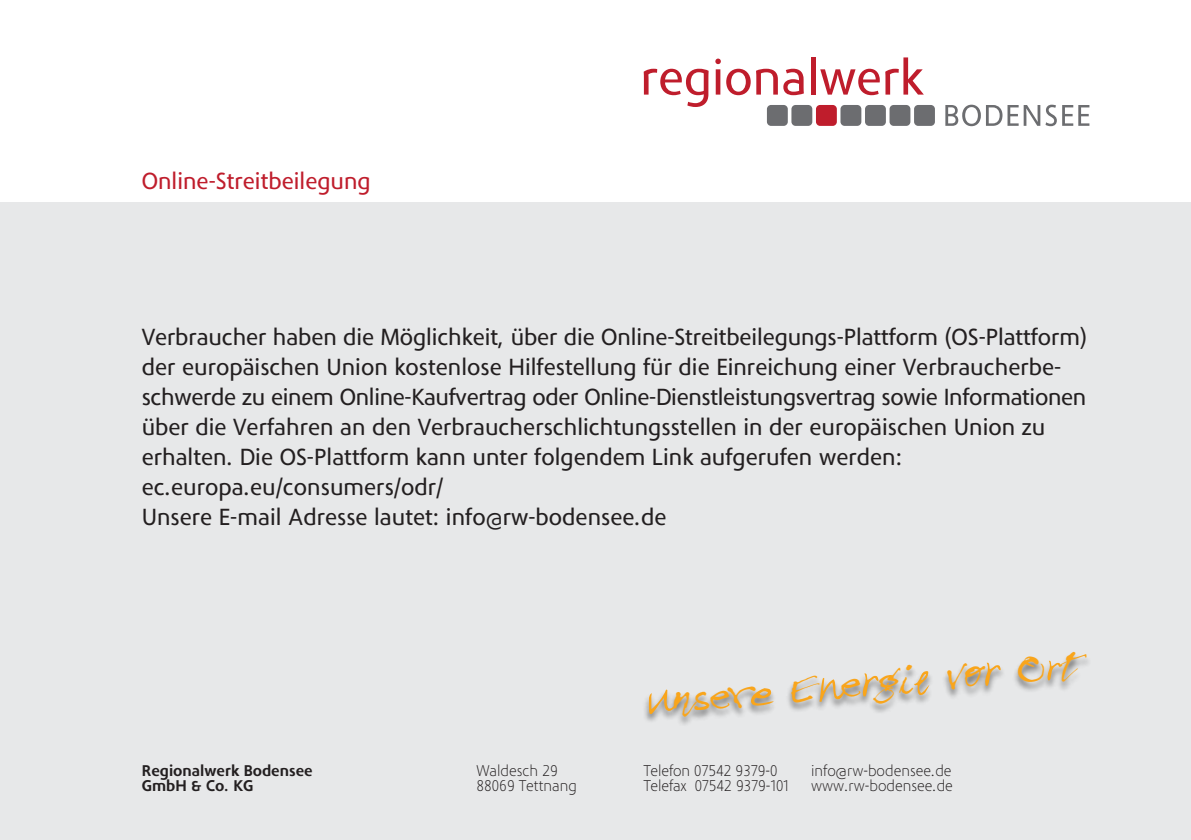
<style>
.page{position:relative;width:1191px;height:840px;background:#fff}
.page>*{position:absolute;margin:0;border:0;box-sizing:border-box;transform-origin:0 0}
.t1{font:39.6px "Treefrog";color:#f9a51b;scale:.91 1}
.t2{font:24px/30px "Phoenica";color:#231f20}
.t3{font:24px "Phoenica";color:#bf1d2c}
.t4{font:300 16px/14.6px "Phoenica";color:#231f20}
.t5{font:700 16px/14.6px "Phoenica";color:#231f20}
.s1{font-family:"FF Justlefthand";font-size:68px}
.s2{font-family:"Bradley Hand ITCTT Bold"}
.s3{font-family:"Handwriting Dakota";font-size:48px}
.s4{font-family:"FF Justlefthand";font-size:62.2px}
.s5{font-family:"FF Justlefthand";font-size:52.8px}
</style>
<div class="page">
<div style="left:0;top:202px;width:1191px;height:637px;background:#e7e8e9"></div>
<div style="left:810px;top:57px;width:5px;height:37px;background:#bf1d2c"></div>
<svg style="left:756px;top:69px;width:48px;height:26px"></svg>
<svg style="left:715px;top:59px;width:35px;height:36px"></svg>
<svg style="left:643px;top:69px;width:65px;height:38px"></svg>
<svg style="left:820px;top:69px;width:59px;height:26px"></svg>
<svg style="left:885px;top:57px;width:38px;height:38px"></svg>
<div style="left:914px;top:105px;width:21px;height:21px;background:#6c6d70;border-radius:4px"></div>
<div style="left:889px;top:105px;width:21px;height:21px;background:#6c6d70;border-radius:4px"></div>
<div style="left:865px;top:105px;width:21px;height:21px;background:#6c6d70;border-radius:4px"></div>
<div style="left:840px;top:105px;width:21px;height:21px;background:#6c6d70;border-radius:4px"></div>
<div style="left:816px;top:105px;width:21px;height:21px;background:#bf1d2c;border-radius:4px"></div>
<div style="left:791px;top:105px;width:21px;height:21px;background:#6c6d70;border-radius:4px"></div>
<div style="left:767px;top:105px;width:21px;height:21px;background:#6c6d70;border-radius:4px"></div>
<svg style="left:945px;top:105px;width:111px;height:21px"></svg>
<svg style="left:1062px;top:105px;width:27px;height:21px"></svg>
<img style="left:644px;top:655px;width:444px;height:70px">
<p class="t3" style="left:142px;top:171px;width:230px">Online-Streitbeilegung</p>
<p class="t2" style="left:142px;top:324px;width:947px">Verbraucher haben die Möglichkeit, über die Online-Streitbeilegungs-Plattform (OS-Plattform) der europäischen Union kostenlose Hilfestellung für die Einreichung einer Verbraucherbe&shy;schwerde zu einem Online-Kaufvertrag oder Online-Dienstleistungsvertrag sowie Informationen über die Verfahren an den Verbraucherschlichtungsstellen in der europäischen Union zu erhalten. Die OS-Plattform kann unter folgendem Link aufgerufen werden: ec.europa.eu/consumers/odr/<br>Unsere E-mail Adresse lautet: info@rw-bodensee.de</p>
<p class="t5" style="left:142px;top:764px;width:172px">Regionalwerk Bodensee<br>GmbH &amp; Co. KG</p>
<h1 class="t1" style="left:645px;top:677px;width:475px;rotate:-5deg"><span class="s1">u</span>n<span class="s2">s</span>er<span class="s3">e</span> E<span class="s4">n</span>e<span class="s4">r</span>gi<span class="s5">e</span> vo<span class="s4">r</span> O<span class="s5">r</span>t</h1>
<p class="t4" style="left:476px;top:764px;width:102px">Waldesch 29<br>88069 Tettnang</p>
<p class="t4" style="left:643px;top:764px;width:147px">Telefon 07542 9379-0<br>Telefax 07542 9379-101</p>
<p class="t4" style="left:811px;top:764px;width:143px">info@rw-bodensee.de www.rw-bodensee.de</p>
</div>
